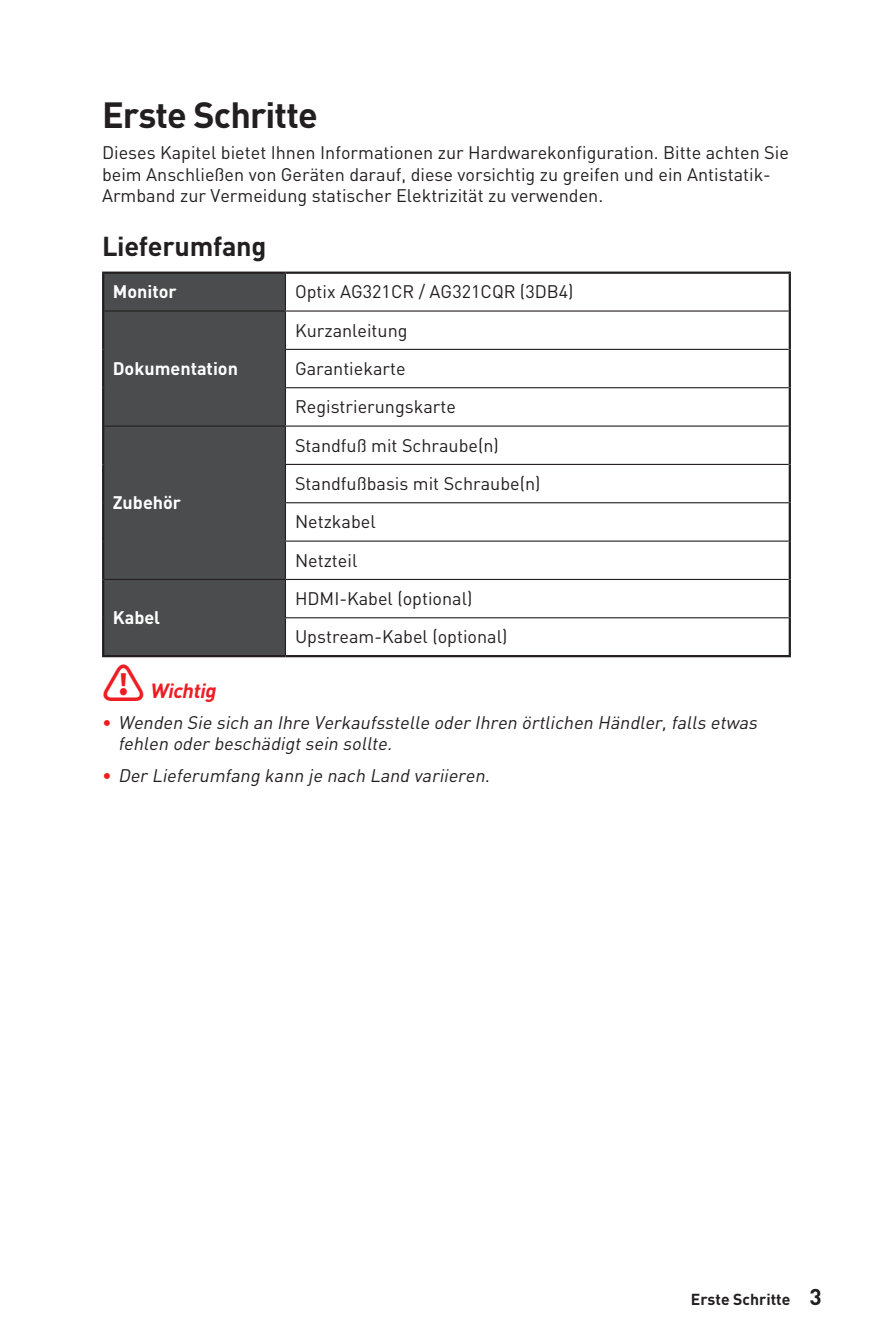
<style>
.page{position:relative;width:893px;height:1340px;background:#fff}
.page>*{position:absolute;margin:0;border:0;box-sizing:border-box;transform-origin:0 0}
.t1{font:700 36px "MSI Din Pro Noto CJK";letter-spacing:-.025em;color:#231f20}
.t2{font:700 27px "MSI Din Pro Noto CJK";letter-spacing:-.01em;color:#231f20}
.t3{font:italic 700 20.25px "MSI Din Pro Noto CJK";color:#ee1d23}
.t4{font:18px/38.2px "MSI Din Pro Noto CJK";color:#231f20}
.t5{font:italic 18px/21.6px "MSI Din Pro Noto CJK";color:#231f20}
.t6{font:700 18px "MSI Din Pro Noto CJK";color:#fff}
.t7{font:700 15.75px "MSI Din Pro Noto CJK";color:#231f20}
.s1{font-style:normal;font-size:42.75px}
.s2{font-weight:700;font-style:normal;color:#ee1d23}
.s3{font-size:22.5px}
</style>
<div class="page">
<div style="left:104px;top:274px;width:181px;height:381px;background:#4b4c4d"></div>
<hr style="left:285px;top:271px;width:506px;height:3px;background:#231f20">
<hr style="left:789px;top:274px;width:2px;height:37px;background:#231f20">
<hr style="left:102px;top:426px;width:2px;height:38px;background:#231f20">
<hr style="left:102px;top:464px;width:2px;height:39px;background:#231f20">
<hr style="left:102px;top:503px;width:2px;height:38px;background:#231f20">
<hr style="left:102px;top:541px;width:2px;height:38px;background:#231f20">
<hr style="left:789px;top:503px;width:2px;height:38px;background:#231f20">
<hr style="left:789px;top:541px;width:2px;height:38px;background:#231f20">
<hr style="left:102px;top:579px;width:2px;height:39px;background:#231f20">
<hr style="left:102px;top:618px;width:2px;height:37px;background:#231f20">
<hr style="left:102px;top:655px;width:183px;height:2px;background:#231f20">
<hr style="left:789px;top:579px;width:2px;height:39px;background:#231f20">
<hr style="left:789px;top:618px;width:2px;height:37px;background:#231f20">
<hr style="left:285px;top:655px;width:506px;height:2px;background:#231f20">
<hr style="left:285px;top:274px;width:1px;height:36px;background:#231f20">
<hr style="left:104px;top:310px;width:181px;height:1px;background:#231f20">
<hr style="left:285px;top:310px;width:504px;height:1px;background:#231f20">
<hr style="left:285px;top:311px;width:1px;height:38px;background:#231f20">
<hr style="left:285px;top:350px;width:1px;height:37px;background:#231f20">
<hr style="left:285px;top:349px;width:504px;height:1px;background:#231f20">
<hr style="left:285px;top:387px;width:504px;height:1px;background:#231f20">
<hr style="left:285px;top:388px;width:1px;height:37px;background:#231f20">
<hr style="left:104px;top:425px;width:181px;height:1px;background:#231f20">
<hr style="left:285px;top:425px;width:504px;height:1px;background:#231f20">
<hr style="left:285px;top:426px;width:1px;height:38px;background:#231f20">
<hr style="left:285px;top:464px;width:504px;height:1px;background:#231f20">
<hr style="left:285px;top:465px;width:1px;height:37px;background:#231f20">
<hr style="left:285px;top:503px;width:1px;height:37px;background:#231f20">
<hr style="left:285px;top:540px;width:504px;height:1px;background:#231f20">
<hr style="left:285px;top:541px;width:1px;height:38px;background:#231f20">
<hr style="left:285px;top:502px;width:504px;height:1px;background:#231f20">
<hr style="left:104px;top:579px;width:181px;height:1px;background:#231f20">
<hr style="left:285px;top:579px;width:504px;height:1px;background:#231f20">
<hr style="left:285px;top:580px;width:1px;height:37px;background:#231f20">
<hr style="left:285px;top:617px;width:504px;height:1px;background:#231f20">
<hr style="left:285px;top:618px;width:1px;height:37px;background:#231f20">
<hr style="left:102px;top:271px;width:183px;height:3px;background:#231f20">
<hr style="left:102px;top:274px;width:2px;height:37px;background:#231f20">
<hr style="left:102px;top:311px;width:2px;height:38px;background:#231f20">
<hr style="left:102px;top:349px;width:2px;height:39px;background:#231f20">
<hr style="left:102px;top:388px;width:2px;height:38px;background:#231f20">
<hr style="left:789px;top:311px;width:2px;height:38px;background:#231f20">
<hr style="left:789px;top:349px;width:2px;height:39px;background:#231f20">
<hr style="left:789px;top:388px;width:2px;height:38px;background:#231f20">
<hr style="left:789px;top:426px;width:2px;height:38px;background:#231f20">
<hr style="left:789px;top:464px;width:2px;height:39px;background:#231f20">
<h1 class="t1" style="left:102px;top:94px;width:217px">Erste Schritte</h1>
<p class="t4" style="left:102px;top:142px;width:688px;line-height:21.6px">Dieses Kapitel bietet Ihnen Informationen zur Hardwarekonfiguration. Bitte achten Sie beim Anschließen von Geräten darauf, diese vorsichtig zu greifen und ein Antistatik-<br>Armband zur Vermeidung statischer Elektrizität zu verwenden.</p>
<h2 class="t2" style="left:102px;top:230px;width:166px">Lieferumfang</h2>
<p class="t6" style="left:113px;top:281px;width:65px">Monitor</p>
<p class="t4" style="left:295px;top:273px;width:280px">Optix AG321CR / AG321CQR (3DB4)</p>
<p class="t6" style="left:113px;top:358px;width:127px">Dokumentation</p>
<p class="t6" style="left:113px;top:492px;width:70px">Zubehör</p>
<p class="t6" style="left:113px;top:607px;width:49px">Kabel</p>
<p class="t4" style="left:295px;top:311px;width:162px">Kurzanleitung<br>Garantiekarte<br>Registrierungskarte</p>
<p class="t4" style="left:295px;top:426px;width:247px">Standfuß mit Schraube(n)<br>Standfußbasis mit Schraube(n)<br>Netzkabel<br>Netzteil</p>
<p class="t4" style="left:295px;top:579px;width:214px">HDMI-Kabel (optional)<br>Upstream-Kabel (optional)</p>
<p class="t3" style="left:102px;top:678px;width:125px"><span class="s1">⚠</span> Wichtig</p>
<p class="t5" style="left:118px;top:711px;width:650px;text-indent:-16px"><span class="s2">∙</span> WendenSiesichanIhreVerkaufsstelleoderIhrenörtlichenHändler,fallsetwas fehlenoderbeschädigtseinsollte.</p>
<p class="t5" style="left:102px;top:764px;width:398px"><span class="s2">∙</span> DerLieferumfangkannjenachLandvariieren.</p>
<p class="t7" style="left:691px;top:1289px;width:132px">Erste Schritte <span class="s3">3</span></p>
</div>
